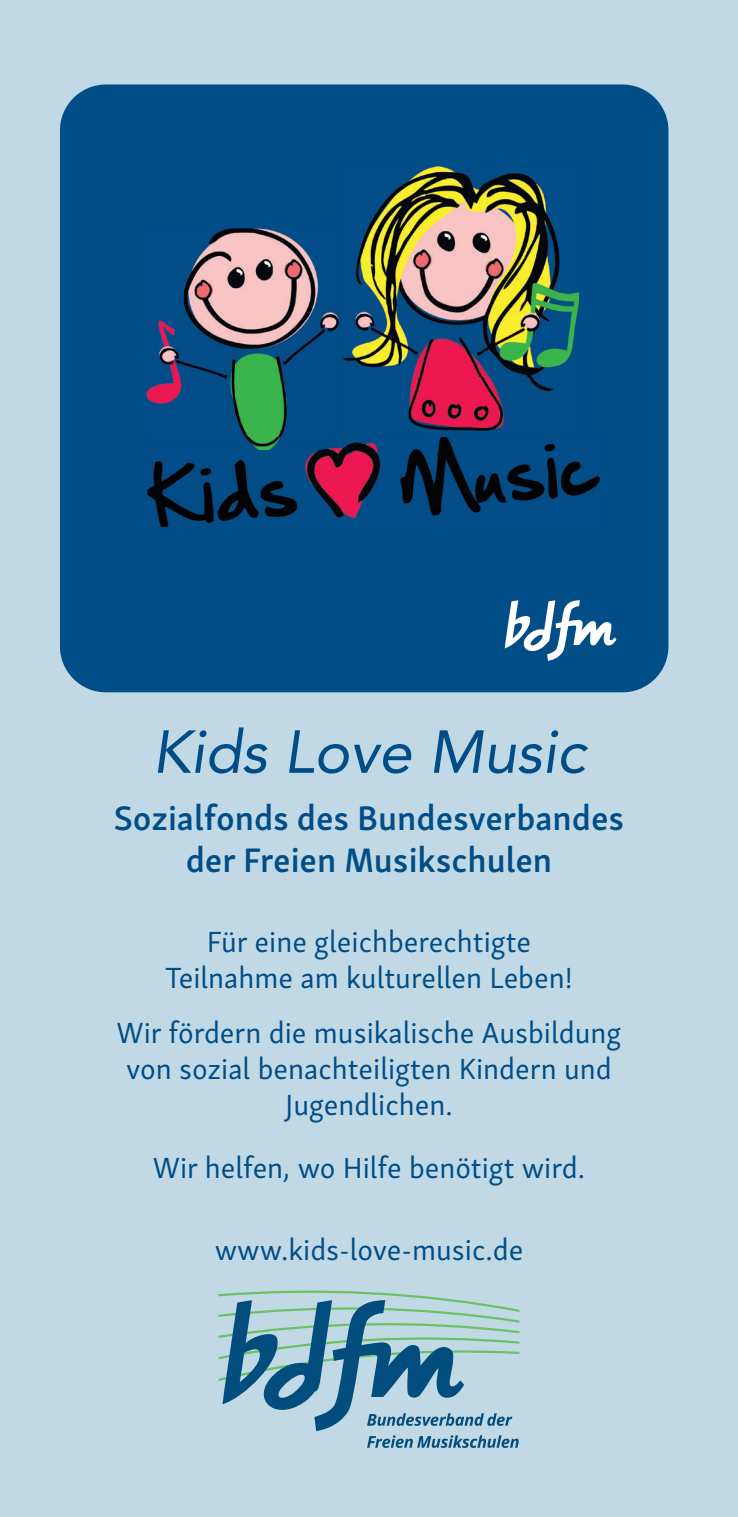
<style>
.page{position:relative;width:738px;height:1517px;background:#fff}
.page>*{position:absolute;margin:0;border:0;box-sizing:border-box;transform-origin:0 0}
.t1{font:italic 60px "Avenir";color:#014d87}
.t2{font:600 35px/42px "Skolar Sans";color:#014d87;text-align:center}
.t3{font:30px/36px "Skolar Sans";color:#014d87;text-align:center}
</style>
<div class="page">
<div style="left:0;top:0;width:737px;height:1517px;background:#c1d9e5"></div>
<div style="left:60px;top:84px;width:608px;height:608px;background:#014d87;border-radius:46px"></div>
<img style="left:146px;top:228px;width:192px;height:209px">
<img style="left:342px;top:167px;width:236px;height:263px">
<img style="left:147px;top:437px;width:452px;height:90px">
<img style="left:147px;top:437px;width:191px;height:13px">
<svg style="left:504px;top:600px;width:112px;height:61px"></svg>
<svg style="left:218px;top:1290px;width:301px;height:157px"></svg>
<h1 class="t1" style="left:152px;top:715px;width:434px">Kids Love Music</h1>
<p class="t2" style="left:114px;top:794px;width:511px">Sozialfonds des Bundesverbandes der Freien Musikschulen</p>
<p class="t3" style="left:165px;top:921px;width:409px">Für eine gleichberechtigte<br>Teilnahme am kulturellen Leben!</p>
<p class="t3" style="left:116px;top:1012px;width:506px">Wir fördern die musikalische Ausbildung von sozial benachteiligten Kindern und<br>Jugendlichen.</p>
<p class="t3" style="left:153px;top:1148px;width:433px">Wir helfen, wo Hilfe benötigt wird.</p>
<p class="t3" style="left:214px;top:1230px;width:310px">www.kids-love-music.de</p>
</div>
